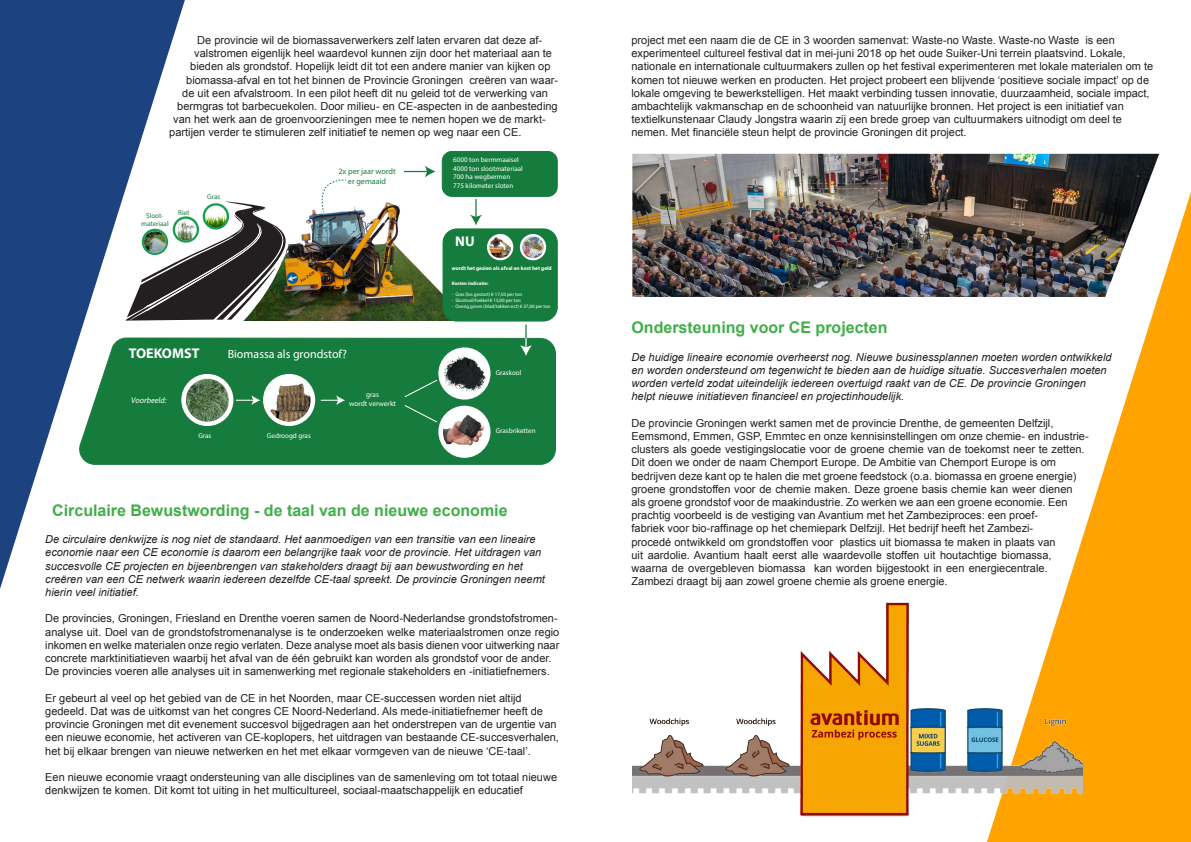
<style>
.page{position:relative;width:1191px;height:842px;background:#fff}
.page>*{position:absolute;margin:0;border:0;box-sizing:border-box;transform-origin:0 0}
.t1{font:700 16px "Arial";color:#40ae49}
.t2{font:700 14.1px "Myriad Pro";color:#fff}
.t3{font:12px "Myriad Pro";color:#fff}
.t4{font:11px/13.2px "Arial";color:#231f20}
.t5{font:italic 11px/13.2px "Arial";color:#231f20}
.t6{font:italic 8.3px "Myriad Pro";color:#fff}
.t7{font:8.1px/9.8px "Myriad Pro";color:#167c3d;text-align:center}
.t8{font:7.3px/8.8px "Myriad Pro";color:#fff;text-align:center}
.t9{font:7.1px/8.5px "Myriad Pro";color:#fff}
.t10{font:7.1px/8.5px "Myriad Pro";color:#167c3d;text-align:center}
.t11{font:700 5.4px "Myriad Pro";color:#fff}
.t12{font:5px "Myriad Pro";color:#fff}
.t13{font:700 5px "Myriad Pro";color:#fff}
</style>
<div class="page">
<div style="left:185px;top:338px;width:370px;height:126px;background:#167c3d"></div>
<img style="left:286px;top:150px;width:201px;height:171px">
<div style="left:442px;top:151px;width:115px;height:45px;background:#167c3d;border-radius:10px"></div>
<div style="left:442px;top:151px;width:115px;height:45px;border:1px solid #167c3d;border-radius:10px"></div>
<svg style="left:185px;top:201px;width:101px;height:120px"></svg>
<svg style="left:203px;top:203px;width:26px;height:26px"></svg>
<img style="left:205px;top:206px;width:22px;height:21px;border-radius:11px">
<svg style="left:173px;top:216px;width:26px;height:27px"></svg>
<div style="left:175px;top:219px;width:22px;height:21px;background:#fff;border-radius:50%"></div>
<img style="left:185px;top:221px;width:12px;height:19px">
<svg style="left:322px;top:179px;width:24px;height:34px"></svg>
<svg style="left:404px;top:166px;width:31px;height:11px"></svg>
<svg style="left:470px;top:199px;width:12px;height:26px"></svg>
<svg style="left:520px;top:324px;width:12px;height:37px"></svg>
<svg style="left:236px;top:395px;width:24px;height:10px"></svg>
<svg style="left:321px;top:395px;width:24px;height:10px"></svg>
<div style="left:263px;top:374px;width:52px;height:52px;background:#fff;border-radius:50%"></div>
<img style="left:268px;top:383px;width:42px;height:39px">
<div style="left:181px;top:374px;width:52px;height:52px;background:#fff;border-radius:50%"></div>
<img style="left:186px;top:379px;width:43px;height:43px;border-radius:21px">
<div style="left:438px;top:406px;width:52px;height:52px;background:#fff;border-radius:50%"></div>
<img style="left:443px;top:410px;width:43px;height:39px">
<div style="left:438px;top:347px;width:52px;height:53px;background:#fff;border-radius:50%"></div>
<img style="left:443px;top:355px;width:43px;height:38px">
<div style="left:443px;top:229px;width:114px;height:92px;background:#167c3d;border-radius:14px"></div>
<div style="left:443px;top:229px;width:114px;height:92px;border:1px solid #167c3d;border-radius:14px"></div>
<svg style="left:520px;top:234px;width:26px;height:26px"></svg>
<img style="left:522px;top:236px;width:22px;height:22px;border-radius:11px">
<svg style="left:487px;top:234px;width:26px;height:26px"></svg>
<img style="left:489px;top:236px;width:22px;height:22px;border-radius:11px">
<svg style="left:403px;top:379px;width:35px;height:19px"></svg>
<svg style="left:403px;top:404px;width:35px;height:19px"></svg>
<svg style="left:0;top:0;width:185px;height:589px;fill:#1d4280"></svg>
<svg style="left:987px;top:192px;width:204px;height:650px;fill:#ffa300"></svg>
<img style="left:632px;top:154px;width:527px;height:143px">
<img style="left:632px;top:601px;width:450px;height:217px">
<p class="t4" style="left:197px;top:34px;width:346px">De provincie wil de biomassaverwerkers zelf laten ervaren dat deze af-</p>
<p class="t4" style="left:194px;top:47px;width:359px">valstromen eigenlijk heel waardevol kunnen zijn door het materiaal aan te</p>
<p class="t4" style="left:190px;top:60px;width:362px">bieden als grondstof. Hopelijk leidt dit tot een andere manier van kijken op</p>
<p class="t4" style="left:186px;top:73px;width:373px">biomassa-afval en tot het binnen de Provincie Groningen creëren van waar-</p>
<p class="t4" style="left:182px;top:86px;width:367px">de uit een afvalstroom. In een pilot heeft dit nu geleid tot de verwerking van</p>
<p class="t4" style="left:177px;top:100px;width:382px">bermgras tot barbecuekolen. Door milieu- en CE-aspecten in de aanbesteding</p>
<p class="t4" style="left:173px;top:113px;width:374px">van het werk aan de groenvoorzieningen mee te nemen hopen we de markt-</p>
<p class="t4" style="left:169px;top:126px;width:354px">partijen verder te stimuleren zelf initiatief te nemen op weg naar een CE.</p>
<p class="t10" style="left:141px;top:211px;width:29px">Sloot&shy;materiaal</p>
<p class="t10" style="left:178px;top:208px;width:13px">Riet</p>
<p class="t10" style="left:207px;top:193px;width:15px">Gras</p>
<p class="t7" style="left:338px;top:166px;width:59px">2x per jaar wordt er gemaaid</p>
<p class="t9" style="left:453px;top:155px;width:71px">6000 ton bermmaaisel<br>4000 ton slootmateriaal<br>700 ha wegbermen<br>775 kilometer sloten</p>
<p class="t2" style="left:455px;top:232px;width:21px">NU</p>
<p class="t11" style="left:452px;top:265px;width:102px">wordt het gezien als afval en kost het geld</p>
<p class="t13" style="left:452px;top:280px;width:38px">Kosten indicatie:</p>
<p class="t12" style="left:452px;top:292px;width:72px">- Gras (los gestort) € 17,50 per ton</p>
<p class="t12" style="left:452px;top:298px;width:71px">- Slootvuil/hekkel € 15,00 per ton</p>
<p class="t12" style="left:452px;top:304px;width:100px">- Overig groen (blad/takken ect) € 27,00 per ton</p>
<p class="t2" style="left:129px;top:344px;width:72px">TOEKOMST</p>
<p class="t3" style="left:228px;top:346px;width:121px">Biomassa als grondstof?</p>
<p class="t6" style="left:131px;top:395px;width:37px">Voorbeeld:</p>
<p class="t8" style="left:349px;top:390px;width:48px">gras<br>wordt verwerkt</p>
<p class="t9" style="left:198px;top:431px;width:15px">Gras</p>
<p class="t9" style="left:267px;top:431px;width:45px">Gedroogd gras</p>
<p class="t9" style="left:496px;top:368px;width:27px">Graskool</p>
<p class="t9" style="left:496px;top:426px;width:41px">Grasbriketten</p>
<p class="t1" style="left:52px;top:499px;width:457px">Circulaire Bewustwording - de taal van de nieuwe economie</p>
<p class="t5" style="left:45px;top:533px;width:497px">De circulaire denkwijze is nog niet de standaard. Het aanmoedigen van een transitie van een lineaire economie naar een CE economie is daarom een belangrijke taak voor de provincie. Het uitdragen van succesvolle CE projecten en bijeenbrengen van stakeholders draagt bij aan bewustwording en het</p>
<p class="t5" style="left:45px;top:573px;width:501px">creëren van een CE netwerk waarin iedereen dezelfde CE-taal spreekt. De provincie Groningen neemt hierin veel initiatief.</p>
<p class="t4" style="left:45px;top:612px;width:514px">De provincies, Groningen, Friesland en Drenthe voeren samen de Noord-Nederlandse grondstofstromen-</p>
<p class="t4" style="left:45px;top:625px;width:515px;text-align:justify">analyse uit. Doel van de grondstofstromenanalyse is te onderzoeken welke materiaalstromen onze regio inkomen en welke materialen onze regio verlaten. Deze analyse moet als basis dienen voor uitwerking naar concrete marktinitiatieven waarbij het afval van de één gebruikt kan worden als grondstof voor de ander.</p>
<p class="t4" style="left:45px;top:665px;width:506px">De provincies voeren alle analyses uit in samenwerking met regionale stakeholders en -initiatiefnemers.</p>
<p class="t4" style="left:45px;top:691px;width:478px">Er gebeurt al veel op het gebied van de CE in het Noorden, maar CE-successen worden niet altijd</p>
<p class="t4" style="left:45px;top:704px;width:515px">gedeeld. Dat was de uitkomst van het congres CE Noord-Nederland. Als mede-initiatiefnemer heeft de provincie Groningen met dit evenement succesvol bijgedragen aan het onderstrepen van de urgentie van een nieuwe economie, het activeren van CE-koplopers, het uitdragen van bestaande CE-succesverhalen, het bij elkaar brengen van nieuwe netwerken en het met elkaar vormgeven van de nieuwe ‘CE-taal’.</p>
<p class="t4" style="left:45px;top:770px;width:513px">Een nieuwe economie vraagt ondersteuning van alle disciplines van de samenleving om tot totaal nieuwe denkwijzen te komen. Dit komt tot uiting in het multicultureel, sociaal-maatschappelijk en educatief</p>
<p class="t4" style="left:631px;top:34px;width:485px">project met een naam die de CE in 3 woorden samenvat: Waste-no Waste. Waste-no Waste is een</p>
<p class="t4" style="left:631px;top:47px;width:523px">experimenteel cultureel festival dat in mei-juni 2018 op het oude Suiker-Uni terrein plaatsvind. Lokale, nationale en internationale cultuurmakers zullen op het festival experimenteren met lokale materialen om te komen tot nieuwe werken en producten. Het project probeert een blijvende ‘positieve sociale impact’ op de lokale omgeving te bewerkstelligen. Het maakt verbinding tussen innovatie, duurzaamheid, sociale impact, ambachtelijk vakmanschap en de schoonheid van natuurlijke bronnen. Het project is een initiatief van</p>
<p class="t4" style="left:631px;top:113px;width:492px">textielkunstenaar Claudy Jongstra waarin zij een brede groep van cultuurmakers uitnodigt om deel te</p>
<p class="t4" style="left:631px;top:126px;width:337px">nemen. Met financiële steun helpt de provincie Groningen dit project.</p>
<p class="t1" style="left:631px;top:317px;width:258px">Ondersteuning voor CE projecten</p>
<p class="t5" style="left:631px;top:351px;width:481px">De huidige lineaire economie overheerst nog. Nieuwe businessplannen moeten worden ontwikkeld en worden ondersteund om tegenwicht te bieden aan de huidige situatie. Succesverhalen moeten worden verteld zodat uiteindelijk iedereen overtuigd raakt van de CE. De provincie Groningen helpt nieuwe initiatieven financieel en projectinhoudelijk.</p>
<p class="t4" style="left:631px;top:416px;width:423px">De provincie Groningen werkt samen met de provincie Drenthe, de gemeenten Delfzijl,</p>
<p class="t4" style="left:631px;top:430px;width:458px">Eemsmond, Emmen, GSP, Emmtec en onze kennisinstellingen om onze chemie- en industrie&shy;clusters als goede vestigingslocatie voor de groene chemie van de toekomst neer te zetten.<br>Dit doen we onder de naam Chemport Europe. De Ambitie van Chemport Europe is om</p>
<p class="t4" style="left:631px;top:469px;width:446px">bedrijven deze kant op te halen die met groene feedstock (o.a. biomassa en groene energie) groene grondstoffen voor de chemie maken. Deze groene basis chemie kan weer dienen als groene grondstof voor de maakindustrie. Zo werken we aan een groene economie. Een prachtig voorbeeld is de vestiging van Avantium met het Zambeziproces: een proef-</p>
<p class="t4" style="left:631px;top:522px;width:403px">fabriek voor bio-raffinage op het chemiepark Delfzijl. Het bedrijf heeft het Zambezi-</p>
<p class="t4" style="left:631px;top:535px;width:425px">procedé ontwikkeld om grondstoffen voor plastics uit biomassa te maken in plaats van uit aardolie. Avantium haalt eerst alle waardevolle stoffen uit houtachtige biomassa, waarna de overgebleven biomassa kan worden bijgestookt in een energiecentrale.<br>Zambezi draagt bij aan zowel groene chemie als groene energie.</p>
</div>
